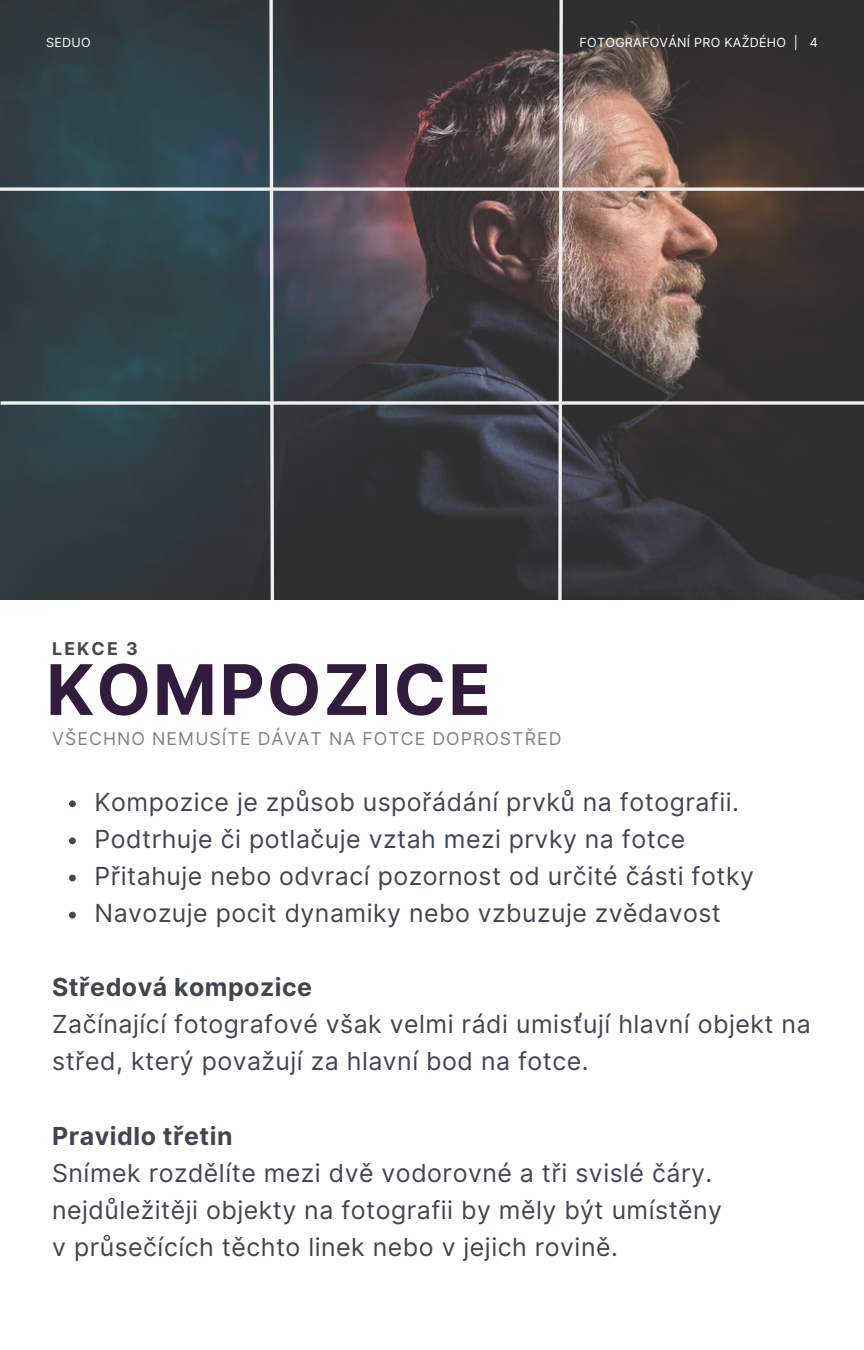
<style>
.page{position:relative;width:864px;height:1350px;background:#fff}
.page>*{position:absolute;margin:0;border:0;box-sizing:border-box;transform-origin:0 0}
.t1{font:700 69.75px "Inter";letter-spacing:.03em;color:#321c3d}
.t2{font:24.97px/37.1px "Inter";letter-spacing:.02em;color:#3f4652}
.t3{font:700 24.97px "Inter";letter-spacing:.02em;color:#3f4652}
.t4{font:17.78px "Inter";letter-spacing:.06em;color:#818181}
.t5{font:700 17.78px "Inter";letter-spacing:.12em;color:#474747}
.t6{font:12.6px "Inter";letter-spacing:.02em;color:#fff}
</style>
<div class="page">
<img style="left:0;top:0;width:864px;height:600px">
<svg style="left:69px;top:800px;width:7px;height:7px"></svg>
<svg style="left:69px;top:838px;width:7px;height:6px"></svg>
<svg style="left:69px;top:875px;width:7px;height:6px"></svg>
<svg style="left:69px;top:912px;width:7px;height:7px"></svg>
<svg style="left:0;top:187px;width:864px;height:4px;fill:#ede9e7"></svg>
<svg style="left:1px;top:401px;width:863px;height:4px"></svg>
<svg style="left:267px;top:0;width:9px;height:600px"></svg>
<svg style="left:557px;top:0;width:8px;height:600px"></svg>
<p class="t6" style="left:46px;top:35px;width:46px">SEDUO</p>
<p class="t6" style="left:580px;top:35px;width:240px">FOTOGRAFOVÁNÍ PRO KAŽDÉHO | 4</p>
<p class="t5" style="left:52px;top:638px;width:87px">LEKCE 3</p>
<p class="t1" style="left:46px;top:648px;width:446px">KOMPOZICE</p>
<p class="t4" style="left:52px;top:728px;width:511px">VŠECHNO NEMUSÍTE DÁVAT NA FOTCE DOPROSTŘED</p>
<p class="t2" style="left:95px;top:783px;width:646px">Kompozice je způsob uspořádání prvků na fotografii.</p>
<p class="t2" style="left:95px;top:820px;width:592px">Podtrhuje či potlačuje vztah mezi prvky na fotce</p>
<p class="t2" style="left:95px;top:857px;width:661px">Přitahuje nebo odvrací pozornost od určité části fotky</p>
<p class="t2" style="left:95px;top:894px;width:628px">Navozuje pocit dynamiky nebo vzbuzuje zvědavost</p>
<p class="t3" style="left:52px;top:972px;width:261px">Středová kompozice</p>
<p class="t2" style="left:52px;top:1006px;width:760px">Začínající fotografové však velmi rádi umisťují hlavní objekt na střed, který považují za hlavní bod na fotce.</p>
<p class="t3" style="left:52px;top:1121px;width:182px">Pravidlo třetin</p>
<p class="t2" style="left:52px;top:1154px;width:671px">Snímek rozdělíte mezi dvě vodorovné a tři svislé čáry. nejdůležitěji objekty na fotografii by měly být umístěny</p>
<p class="t2" style="left:52px;top:1228px;width:567px">v průsečících těchto linek nebo v jejich rovině.</p>
</div>
